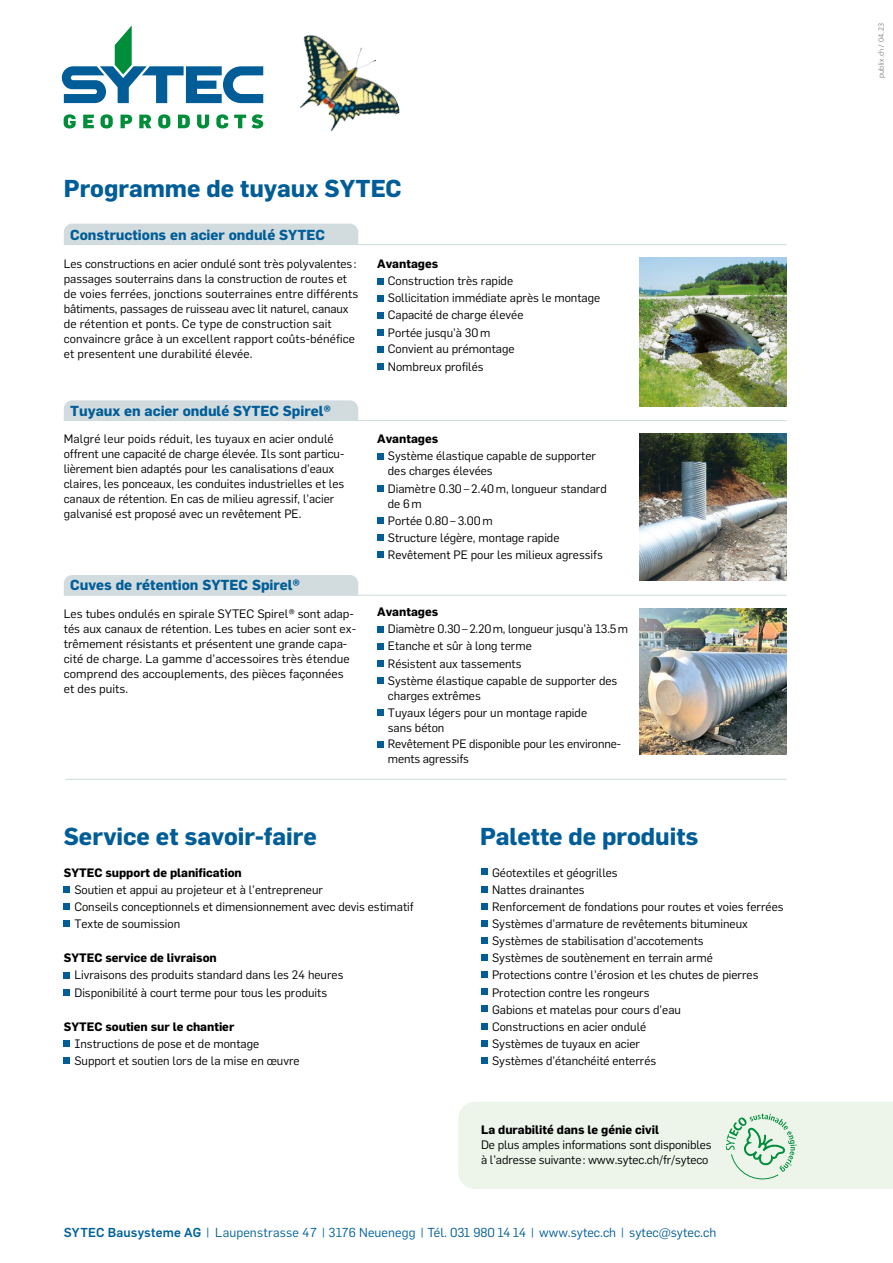
<style>
.page{position:relative;width:893px;height:1263px;background:#fff}
.page>*{position:absolute;margin:0;border:0;box-sizing:border-box;transform-origin:0 0}
.t1{font:700 24px "Flama";color:#005d97}
.t2{font:700 14.25px "Flama";color:#005d97}
.t3{font:12.75px "Flama";color:#005d97}
.t4{font:12px/17.1px "Flama";color:#000}
.t5{font:300 7.5px "Frutiger LT Pro";letter-spacing:.015em;color:#777874}
.s1{font-weight:700}
.s2{font-weight:500;color:#00629b}
.s3{color:#00629b}
</style>
<div class="page">
<svg style="left:64px;top:114px;width:12px;height:14px"></svg>
<svg style="left:83px;top:115px;width:11px;height:13px"></svg>
<svg style="left:101px;top:114px;width:12px;height:14px"></svg>
<svg style="left:121px;top:115px;width:11px;height:13px"></svg>
<svg style="left:139px;top:115px;width:12px;height:13px"></svg>
<svg style="left:158px;top:114px;width:12px;height:14px"></svg>
<svg style="left:178px;top:115px;width:12px;height:13px"></svg>
<svg style="left:197px;top:115px;width:12px;height:13px"></svg>
<svg style="left:216px;top:114px;width:12px;height:14px"></svg>
<svg style="left:234px;top:114px;width:29px;height:14px"></svg>
<svg style="left:62px;top:25px;width:201px;height:78px"></svg>
<img style="left:300px;top:34px;width:100px;height:98px">
<img style="left:639px;top:258px;width:148px;height:149px">
<img style="left:639px;top:433px;width:148px;height:148px">
<hr style="left:64px;top:420px;width:723px;height:1px;background:#d2dcdf">
<div style="left:64px;top:400px;width:294px;height:20px;background:#d2dcdf"></div>
<hr style="left:64px;top:244px;width:723px;height:1px;background:#d2dcdf">
<div style="left:64px;top:224px;width:294px;height:20px;background:#d2dcdf"></div>
<div style="left:377px;top:278px;width:7px;height:6px;background:#005d97"></div>
<div style="left:377px;top:295px;width:7px;height:6px;background:#005d97"></div>
<div style="left:377px;top:312px;width:7px;height:6px;background:#005d97"></div>
<div style="left:377px;top:329px;width:7px;height:7px;background:#005d97"></div>
<div style="left:377px;top:346px;width:7px;height:7px;background:#005d97"></div>
<div style="left:377px;top:363px;width:7px;height:7px;background:#005d97"></div>
<div style="left:377px;top:453px;width:7px;height:6px;background:#005d97"></div>
<div style="left:377px;top:485px;width:7px;height:6px;background:#005d97"></div>
<div style="left:377px;top:517px;width:7px;height:7px;background:#005d97"></div>
<div style="left:377px;top:534px;width:7px;height:7px;background:#005d97"></div>
<div style="left:377px;top:551px;width:7px;height:7px;background:#005d97"></div>
<div style="left:377px;top:626px;width:7px;height:6px;background:#005d97"></div>
<div style="left:377px;top:643px;width:7px;height:6px;background:#005d97"></div>
<div style="left:377px;top:660px;width:7px;height:6px;background:#005d97"></div>
<div style="left:377px;top:677px;width:7px;height:7px;background:#005d97"></div>
<div style="left:377px;top:709px;width:7px;height:7px;background:#005d97"></div>
<div style="left:377px;top:741px;width:7px;height:7px;background:#005d97"></div>
<hr style="left:65px;top:779px;width:722px;height:1px;background:#d2dcdf">
<hr style="left:64px;top:595px;width:723px;height:1px;background:#d2dcdf">
<div style="left:64px;top:575px;width:294px;height:20px;background:#d2dcdf"></div>
<img style="left:639px;top:609px;width:148px;height:146px">
<div style="left:481px;top:869px;width:7px;height:6px;background:#005d97"></div>
<div style="left:481px;top:886px;width:7px;height:6px;background:#005d97"></div>
<div style="left:481px;top:903px;width:7px;height:6px;background:#005d97"></div>
<div style="left:481px;top:920px;width:7px;height:6px;background:#005d97"></div>
<div style="left:481px;top:937px;width:7px;height:7px;background:#005d97"></div>
<div style="left:481px;top:954px;width:7px;height:7px;background:#005d97"></div>
<div style="left:481px;top:971px;width:7px;height:7px;background:#005d97"></div>
<div style="left:481px;top:989px;width:7px;height:6px;background:#005d97"></div>
<div style="left:481px;top:1006px;width:7px;height:6px;background:#005d97"></div>
<div style="left:481px;top:1023px;width:7px;height:6px;background:#005d97"></div>
<div style="left:481px;top:1040px;width:7px;height:6px;background:#005d97"></div>
<div style="left:481px;top:1057px;width:7px;height:6px;background:#005d97"></div>
<div style="left:64px;top:886px;width:6px;height:7px;background:#005d97"></div>
<div style="left:64px;top:903px;width:6px;height:7px;background:#005d97"></div>
<div style="left:64px;top:920px;width:6px;height:7px;background:#005d97"></div>
<svg style="left:64px;top:972px;width:6px;height:6px"></svg>
<svg style="left:64px;top:989px;width:6px;height:6px"></svg>
<div style="left:64px;top:1040px;width:6px;height:7px;background:#005d97"></div>
<div style="left:64px;top:1057px;width:6px;height:7px;background:#005d97"></div>
<div style="left:458px;top:1102px;width:435px;height:87px;background:#edf5eb"></div>
<p class="t1" style="left:64px;top:173px;width:339px">Programme de tuyaux SYTEC</p>
<p class="t2" style="left:70px;top:226px;width:256px">Constructions en acier ondulé SYTEC</p>
<p class="t4" style="left:64px;top:256px;width:296px;line-height:15px">Les constructions en acier ondulé sont très polyvalentes : passages souterrains dans la construction de routes et de voies ferrées, jonctions souterraines entre différents bâtiments, passages de ruisseau avec lit naturel, canaux de rétention et ponts. Ce type de construction sait convaincre grâce à un excellent rap port coûts-bénéfice et presentent une durabilité élevée.</p>
<p class="t2" style="left:70px;top:402px;width:262px">Tuyaux en acier ondulé SYTEC Spirel®</p>
<p class="t4" style="left:64px;top:431px;width:282px;line-height:15px">Malgré leur poids réduit, les tuyaux en acier ondulé offrent une capacité de charge élevée. Ils sont particu&shy;lièrement bien adaptés pour les canalisations d’eaux claires, les ponceaux, les conduites industrielles et les canaux de rétention. En cas de milieu agressif, l’acier galvanisé est proposé avec un revê tement PE.</p>
<p class="t2" style="left:70px;top:576px;width:231px">Cuves de rétention SYTEC Spirel®</p>
<p class="t4" style="left:64px;top:606px;width:294px;line-height:15px">Les tubes ondulés en spirale SYTEC Spirel® sont adap&shy;tés aux canaux de rétention. Les tubes en acier sont ex&shy;trê mement résistants et présentent une grande ca pa&shy;cité de charge. La gamme d’accessoires très éten due comprend des accouplements, des pièces façonnées et des puits.</p>
<p class="t4" style="left:388px;top:255px;width:214px;text-indent:-11px"><span class="s1">Avantages<br></span>Construction très rapide<br>Sollicitation immédiate après le montage<br>Capacité de charge élevée<br>Portée jusqu’à 30 m<br>Convient au prémontage</p>
<p class="t4" style="left:388px;top:358px;width:97px">Nombreux profilés</p>
<p class="t4" style="left:388px;top:430px;width:210px;text-indent:-11px"><span class="s1">Avantages<br></span>Système élastique capable de supporter</p>
<p class="t4" style="left:388px;top:462px;width:220px">des charges élevées<br>Diamètre 0.30 – 2.40 m, longueur standard</p>
<p class="t4" style="left:388px;top:495px;width:216px">de 6 m<br>Portée 0.80 – 3.00 m<br>Structure légère, montage rapide<br>Revêtement PE pour les milieux agressifs</p>
<p class="t4" style="left:388px;top:603px;width:242px;text-indent:-11px"><span class="s1">Avantages<br></span>Diamètre 0.30 – 2.20 m, longueur jusqu’à 13.5 m<br>Etanche et sûr à long terme<br>Résistent aux tassements<br>Système élastique capable de supporter des</p>
<p class="t4" style="left:388px;top:687px;width:201px">charges extrêmes<br>Tuyaux légers pour un montage rapide</p>
<p class="t4" style="left:388px;top:719px;width:235px;line-height:15.6px">sans béton<br>Revêtement PE disponible pour les environne&shy;ments agressifs</p>
<p class="t1" style="left:64px;top:821px;width:255px">Service et savoir-faire</p>
<p class="t4" style="left:74px;top:864px;width:341px;text-indent:-11px"><span class="s1">SYTEC support de planification<br></span>Soutien et appui au projeteur et à l’entrepreneur<br>Conseils conceptionnels et dimensionnement avec devis estimatif Texte de soumission</p>
<p class="t4" style="left:74px;top:949px;width:271px;text-indent:-11px"><span class="s1">SYTEC service de livraison<br></span>Livraisons des produits standard dans les 24 heures<br>Disponibilité à court terme pour tous les produits</p>
<p class="t4" style="left:74px;top:1018px;width:227px;text-indent:-11px"><span class="s1">SYTEC soutien sur le chantier<br></span>Instructions de pose et de montage<br>Support et soutien lors de la mise en œuvre</p>
<p class="t1" style="left:480px;top:821px;width:220px">Palette de produits</p>
<p class="t4" style="left:492px;top:864px;width:293px">Géotextiles et géogrilles<br>Nattes drainantes<br>Renforcement de fondations pour routes et voies ferrées Systèmes d’armature de revêtements bitumineux Systèmes de stabilisation d’accotements<br>Systèmes de soutènement en terrain armé<br>Protections contre l’érosion et les chutes de pierres Protection contre les rongeurs<br>Gabions et matelas pour cours d’eau<br>Constructions en acier ondulé<br>Systèmes de tuyaux en acier<br>Systèmes d’étanchéité enterrés</p>
<p class="t4" style="left:481px;top:1122px;width:232px;line-height:15px"><span class="s1">La durabilité dans le génie civil<br></span>De plus amples informations sont disponibles à l’adresse suivante : www.sytec.ch/fr/syteco</p>
<p class="t3" style="left:64px;top:1225px;width:654px"><span class="s2">SYTEC Bausysteme AG</span> <span class="s3">| Laupenstrasse 47 | 3176 Neuenegg |</span> Tél. 031 980 14 14 <span class="s3">|</span> www.sytec.ch <span class="s3">|</span> sytec@sytec.ch</p>
<p class="t5" style="left:877px;top:78px;width:57px;rotate:-90deg">publix.ch / 04.23</p>
</div>
